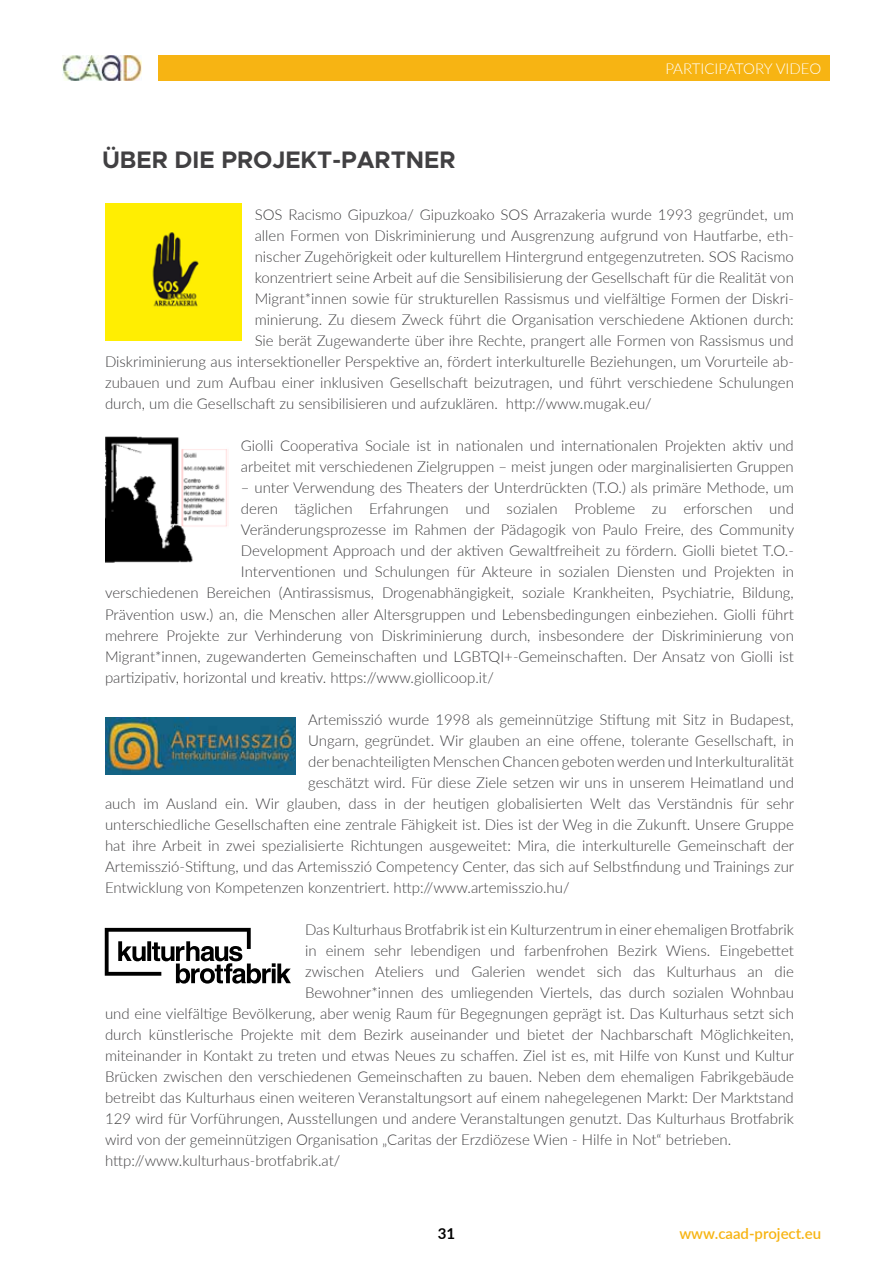
<style>
.page{position:relative;width:893px;height:1263px;background:#fff}
.page>*{position:absolute;margin:0;border:0;box-sizing:border-box;transform-origin:0 0}
.t1{font:700 24px "Metropolis";color:#414042}
.t2{font:300 15px/21px "Lato";color:#414042}
.t3{font:600 15px "Lato";color:#f7b413}
.t4{font:300 15px "Lato";color:#fff}
.t5{font:700 15px "Lato";color:#000}
</style>
<div class="page">
<div style="left:158px;top:55px;width:672px;height:26px;background:#f7b413"></div>
<img style="left:63px;top:55px;width:78px;height:26px">
<img style="left:105px;top:204px;width:137px;height:137px">
<img style="left:105px;top:437px;width:122px;height:126px">
<svg style="left:105px;top:928px;width:186px;height:55px"></svg>
<img style="left:105px;top:718px;width:190px;height:57px">
<h1 class="t1" style="left:102px;top:144px;width:355px">ÜBER DIE PROJEKT-PARTNER</h1>
<p class="t4" style="left:665px;top:58px;width:157px">Participatory Video</p>
<p class="t2" style="left:255px;top:204px;width:541px">SOS Racismo Gipuzkoa/ Gipuzkoako SOS Arrazakeria wurde 1993 gegründet, um</p>
<p class="t2" style="left:255px;top:225px;width:541px">allen Formen von Diskriminierung und Ausgrenzung aufgrund von Hautfarbe, eth-</p>
<p class="t2" style="left:255px;top:246px;width:541px">nischer Zugehörigkeit oder kulturellem Hintergrund entgegenzutreten. SOS Racismo</p>
<p class="t2" style="left:255px;top:267px;width:541px">konzentriert seine Arbeit auf die Sensibilisierung der Gesellschaft für die Realität von</p>
<p class="t2" style="left:255px;top:288px;width:541px">Migrant*innen sowie für strukturellen Rassismus und vielfältige Formen der Diskri-</p>
<p class="t2" style="left:255px;top:309px;width:541px">minierung. Zu diesem Zweck führt die Organisation verschiedene Aktionen durch:</p>
<p class="t2" style="left:255px;top:330px;width:541px">Sie berät Zugewanderte über ihre Rechte, prangert alle Formen von Rassismus und</p>
<p class="t2" style="left:105px;top:351px;width:690px">Diskriminierung aus intersektioneller Perspektive an, fördert interkulturelle Beziehungen, um Vorurteile ab-</p>
<p class="t2" style="left:105px;top:372px;width:690px">zubauen und zum Aufbau einer inklusiven Gesellschaft beizutragen, und führt verschiedene Schulungen</p>
<p class="t2" style="left:105px;top:393px;width:548px">durch, um die Gesellschaft zu sensibilisieren und aufzuklären. http://www.mugak.eu/</p>
<p class="t2" style="left:241px;top:435px;width:554px">Giolli Cooperativa Sociale ist in nationalen und internationalen Projekten aktiv und arbeitet mit verschiedenen Zielgruppen – meist jungen oder marginalisierten Gruppen</p>
<p class="t2" style="left:241px;top:477px;width:554px">– unter Verwendung des Theaters der Unterdrückten (T.O.) als primäre Methode, um</p>
<p class="t2" style="left:241px;top:498px;width:554px">deren täglichen Erfahrungen und sozialen Probleme zu erforschen und</p>
<p class="t2" style="left:241px;top:519px;width:555px">Veränderungsprozesse im Rahmen der Pädagogik von Paulo Freire, des Community</p>
<p class="t2" style="left:241px;top:540px;width:554px">Development Approach und der aktiven Gewaltfreiheit zu fördern. Giolli bietet T.O.-</p>
<p class="t2" style="left:241px;top:561px;width:554px">Interventionen und Schulungen für Akteure in sozialen Diensten und Projekten in</p>
<p class="t2" style="left:105px;top:582px;width:690px">verschiedenen Bereichen (Antirassismus, Drogenabhängigkeit, soziale Krankheiten, Psychiatrie, Bildung,</p>
<p class="t2" style="left:105px;top:603px;width:690px">Prävention usw.) an, die Menschen aller Altersgruppen und Lebensbedingungen einbeziehen. Giolli führt</p>
<p class="t2" style="left:105px;top:624px;width:690px">mehrere Projekte zur Verhinderung von Diskriminierung durch, insbesondere der Diskriminierung von</p>
<p class="t2" style="left:105px;top:645px;width:690px">Migrant*innen, zugewanderten Gemeinschaften und LGBTQI+-Gemeinschaften. Der Ansatz von Giolli ist</p>
<p class="t2" style="left:105px;top:666px;width:390px">partizipativ, horizontal und kreativ. https://www.giollicoop.it/</p>
<p class="t2" style="left:308px;top:708px;width:487px">Artemisszió wurde 1998 als gemeinnützige Stiftung mit Sitz in Budapest,</p>
<p class="t2" style="left:308px;top:729px;width:487px">Ungarn, gegründet. Wir glauben an eine offene, tolerante Gesellschaft, in</p>
<p class="t2" style="left:308px;top:750px;width:487px">der benachteiligten Menschen Chancen geboten werden und Interkulturalität</p>
<p class="t2" style="left:308px;top:771px;width:487px">geschätzt wird. Für diese Ziele setzen wir uns in unserem Heimatland und</p>
<p class="t2" style="left:105px;top:792px;width:691px">auch im Ausland ein. Wir glauben, dass in der heutigen globalisierten Welt das Verständnis für sehr</p>
<p class="t2" style="left:105px;top:813px;width:690px">unterschiedliche Gesellschaften eine zentrale Fähigkeit ist. Dies ist der Weg in die Zukunft. Unsere Gruppe</p>
<p class="t2" style="left:105px;top:834px;width:691px">hat ihre Arbeit in zwei spezialisierte Richtungen ausgeweitet: Mira, die interkulturelle Gemeinschaft der</p>
<p class="t2" style="left:105px;top:855px;width:691px">Artemisszió-Stiftung, und das Artemisszió Competency Center, das sich auf Selbstfindung und Trainings zur</p>
<p class="t2" style="left:105px;top:876px;width:466px">Entwicklung von Kompetenzen konzentriert. http://www.artemisszio.hu/</p>
<p class="t2" style="left:305px;top:918px;width:490px">Das Kulturhaus Brotfabrik ist ein Kulturzentrum in einer ehemaligen Brotfabrik</p>
<p class="t2" style="left:305px;top:939px;width:490px">in einem sehr lebendigen und farbenfrohen Bezirk Wiens. Eingebettet</p>
<p class="t2" style="left:305px;top:960px;width:490px">zwischen Ateliers und Galerien wendet sich das Kulturhaus an die</p>
<p class="t2" style="left:305px;top:981px;width:490px">Bewohner*innen des umliegenden Viertels, das durch sozialen Wohnbau</p>
<p class="t2" style="left:105px;top:1002px;width:690px">und eine vielfältige Bevölkerung, aber wenig Raum für Begegnungen geprägt ist. Das Kulturhaus setzt sich</p>
<p class="t2" style="left:105px;top:1023px;width:690px">durch künstlerische Projekte mit dem Bezirk auseinander und bietet der Nachbarschaft Möglichkeiten,</p>
<p class="t2" style="left:105px;top:1044px;width:691px">miteinander in Kontakt zu treten und etwas Neues zu schaffen. Ziel ist es, mit Hilfe von Kunst und Kultur</p>
<p class="t2" style="left:105px;top:1065px;width:690px">Brücken zwischen den verschiedenen Gemeinschaften zu bauen. Neben dem ehemaligen Fabrikgebäude</p>
<p class="t2" style="left:105px;top:1086px;width:690px">betreibt das Kulturhaus einen weiteren Veranstaltungsort auf einem nahegelegenen Markt: Der Marktstand</p>
<p class="t2" style="left:105px;top:1107px;width:690px">129 wird für Vorführungen, Ausstellungen und andere Veranstaltungen genutzt. Das Kulturhaus Brotfabrik</p>
<p class="t2" style="left:105px;top:1128px;width:628px">wird von der gemeinnützigen Organisation „Caritas der Erzdiözese Wien - Hilfe in Not“ betrieben.</p>
<p class="t2" style="left:105px;top:1149px;width:237px">http://www.kulturhaus-brotfabrik.at/</p>
<p class="t5" style="left:438px;top:1223px;width:19px">31</p>
<p class="t3" style="left:679px;top:1223px;width:143px">www.caad-project.eu</p>
</div>
